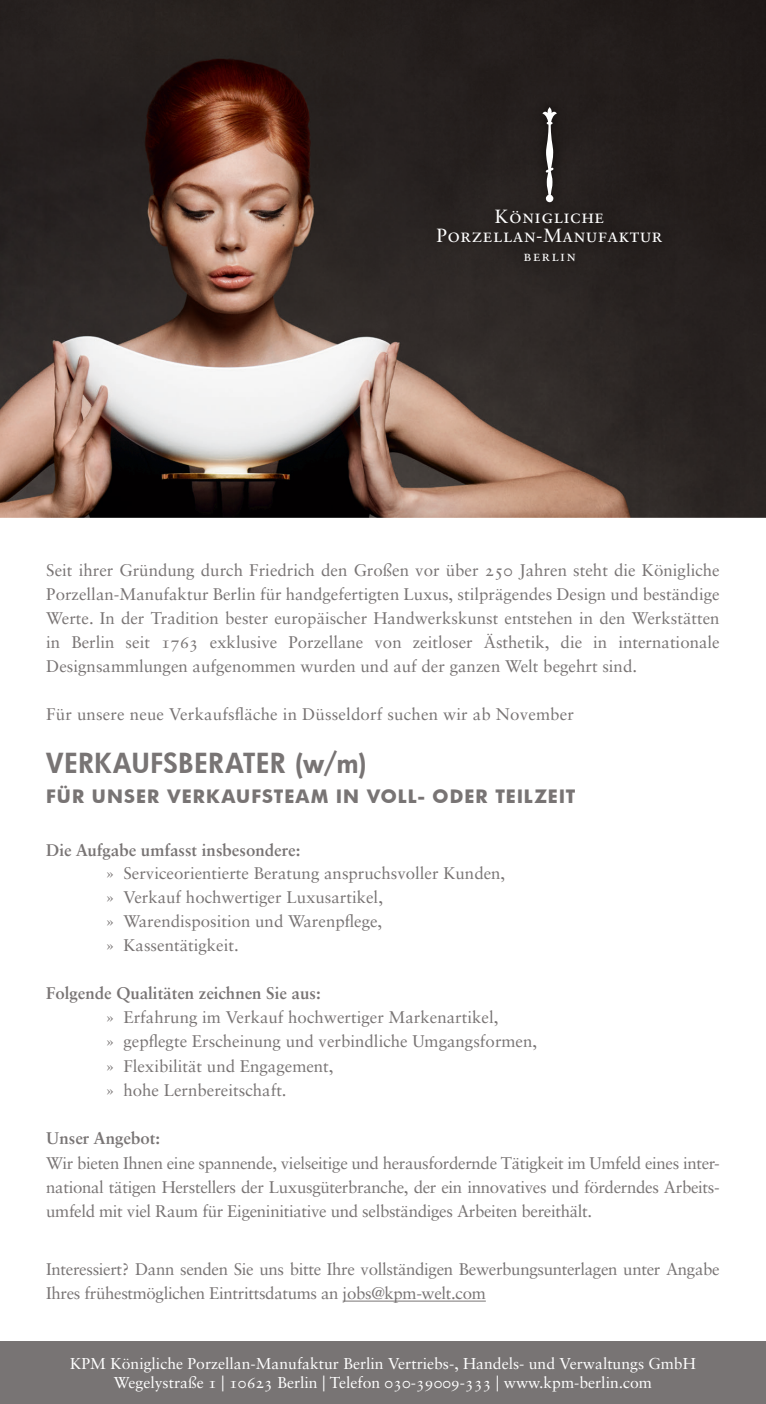
<style>
.page{position:relative;width:766px;height:1404px;background:#fff}
.page>*{position:absolute;margin:0;border:0;box-sizing:border-box;transform-origin:0 0}
.t1{font:800 27px "Futura";letter-spacing:.035em;color:#787474}
.t2{font:19.12px/18.9px "Sabon Roman SC";letter-spacing:.025em;color:#fff;text-align:center}
.t3{font:700 18px "Futura";letter-spacing:.06em;color:#787474}
.t4{font:16.88px/24.1px "Sabon Roman Os F";color:#787474;text-align:justify}
.t5{font:16.88px/24.1px "Sabon Roman Os F";letter-spacing:-.02em;color:#787474}
.t6{font:16.88px "Sabon Bold Os F";color:#787474}
.t7{font:15.75px/18.9px "Sabon Roman Os F";color:#fff;text-align:center}
.t8{font:14.62px "Sabon Roman SC";letter-spacing:.1em;color:#fff}
</style>
<div class="page">
<img style="left:0;top:0;width:765px;height:518px">
<div style="left:424px;top:95px;width:250px;height:179px;background:#25201e"></div>
<svg style="left:542px;top:107px;width:14px;height:95px"></svg>
<div style="left:0;top:1340px;width:765px;height:63px;background:#787474"></div>
<hr style="left:342px;top:1300px;width:143px;height:1px;background:#787474">
<p class="t2" style="left:436px;top:206px;width:227px">Königliche<br>Porzellan-Manufaktur</p>
<p class="t8" style="left:523px;top:247px;width:54px">berlin</p>
<p class="t4" style="left:46px;top:557px;width:674px">Seit ihrer Gründung durch Friedrich den Großen vor über 250 Jahren steht die Königliche Porzellan-Manufaktur Berlin für handgefertigten Luxus, stilprägendes Design und beständige Werte. In der Tradition bester europäischer Handwerkskunst entstehen in den Werkstätten in Berlin seit 1763 exklusive Porzellane von zeitloser Ästhetik, die in internationale Designsammlungen aufgenommen wurden und auf der ganzen Welt begehrt sind.</p>
<p class="t4" style="left:46px;top:702px;width:529px">Für unsere neue Verkaufsfläche in Düsseldorf suchen wir ab November</p>
<h1 class="t1" style="left:46px;top:745px;width:321px">VERKAUFSBERATER (w/m)</h1>
<p class="t3" style="left:46px;top:783px;width:530px">FÜR UNSER VERKAUFSTEAM IN VOLL- ODER TEILZEIT</p>
<p class="t6" style="left:46px;top:840px;width:256px">Die Aufgabe umfasst insbesondere:</p>
<p class="t4" style="left:105px;top:860px;width:401px;text-align:left">» Serviceorientierte Beratung anspruchsvoller Kunden, » Verkauf hochwertiger Luxusartikel,<br>» Warendisposition und Warenpflege,<br>» Kassentätigkeit.</p>
<p class="t6" style="left:46px;top:983px;width:276px">Folgende Qualitäten zeichnen Sie aus:</p>
<p class="t4" style="left:105px;top:1005px;width:433px;text-align:left">» Erfahrung im Verkauf hochwertiger Markenartikel,<br>» gepflegte Erscheinung und verbindliche Umgangsformen, » Flexibilität und Engagement,<br>» hohe Lernbereitschaft.</p>
<p class="t6" style="left:46px;top:1127px;width:115px">Unser Angebot:</p>
<p class="t4" style="left:46px;top:1151px;width:674px">Wir bieten Ihnen eine spannende, vielseitige und herausfordernde Tätigkeit im Umfeld eines inter&shy;national tätigen Herstellers der Luxusgüterbranche, der ein innovatives und förderndes Arbeits&shy;umfeld mit viel Raum für Eigeninitiative und selbständiges Arbeiten bereithält.</p>
<p class="t5" style="left:46px;top:1257px;width:674px">Interessiert? Dann senden Sie uns bitte Ihre vollständigen Bewerbungsunterlagen unter Angabe<br>Ihres frühestmöglichen Eintrittsdatums an jobs@kpm-welt.com</p>
<p class="t7" style="left:70px;top:1353px;width:627px">KPM Königliche Porzellan-Manufaktur Berlin Vertriebs-, Handels- und Verwaltungs GmbH<br>Wegelystraße 1 | 10623 Berlin | Telefon 030-39009-333 | www.kpm-berlin.com</p>
</div>
